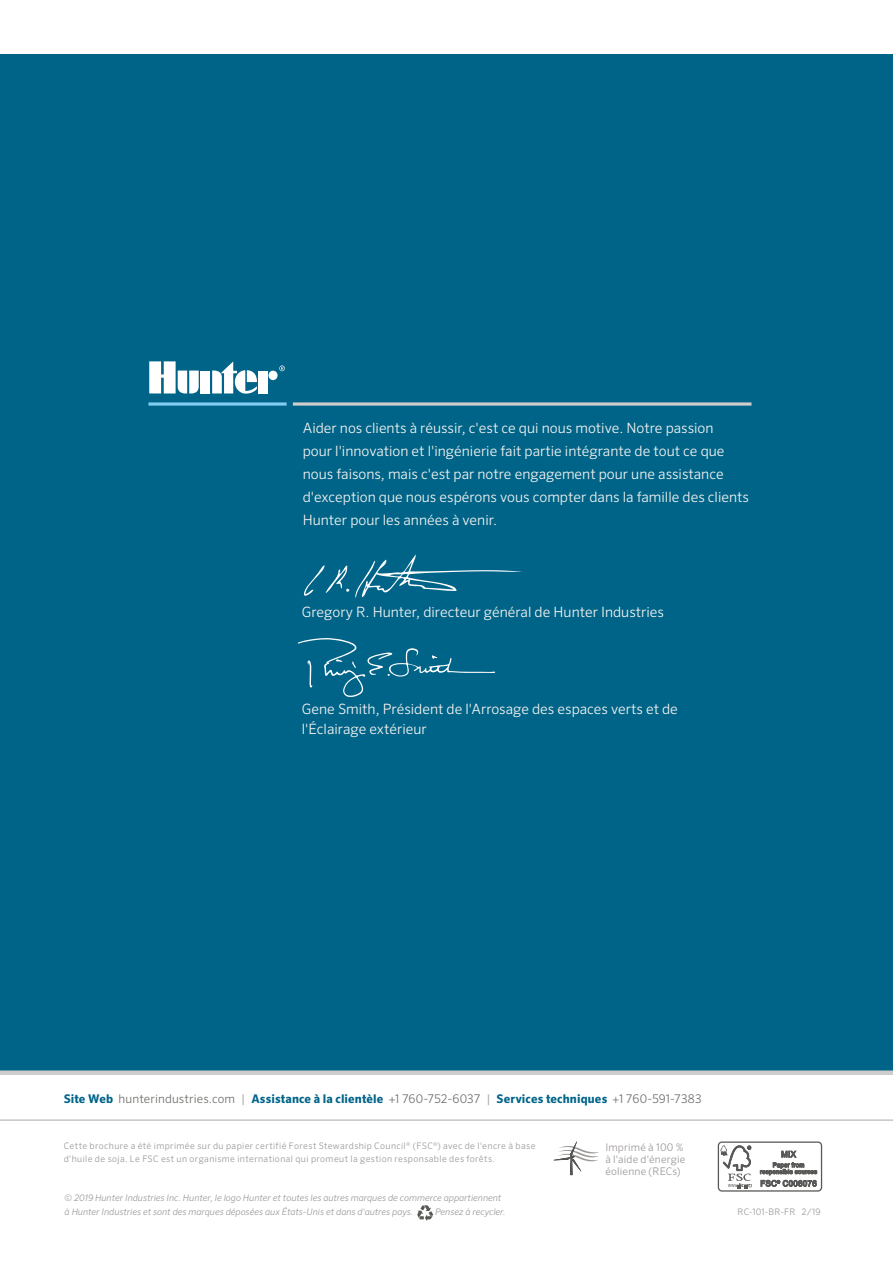
<style>
.page{position:relative;width:893px;height:1263px;background:#fff}
.page>*{position:absolute;margin:0;border:0;box-sizing:border-box;transform-origin:0 0}
.t1{font:300 14.25px/23px "Sero Pro";color:#f6f4f1}
.t2{font:300 12px "Sero Pro";letter-spacing:.01em;color:#716f6c}
.t3{font:300 10.5px/11.9px "Sero Pro";letter-spacing:.02em;color:#9c9896}
.t4{font:italic 300 9px/13.5px "Sero Pro";color:#9c9896}
.t5{font:300 9px/13px "Sero Pro";letter-spacing:.04em;color:#9c9896}
.t6{font:300 9px "Sero Pro";letter-spacing:.02em;color:#9c9896}
.s1{font-weight:700;color:#006488}
.s2{color:#9c9896}
</style>
<div class="page">
<hr style="left:0;top:1120px;width:893px;height:1px;background:#a7a9ac">
<div style="left:0;top:54px;width:893px;height:1017px;background:#006488"></div>
<svg style="left:293px;top:402px;width:458px;height:4px;background:#a4b7bd"></svg>
<svg style="left:148px;top:402px;width:139px;height:4px"></svg>
<svg style="left:279px;top:365px;width:6px;height:6px"></svg>
<div style="left:201px;top:371px;width:9px;height:22px;background:#fff"></div>
<div style="left:269px;top:371px;width:9px;height:9px;background:#fff;border-radius:50%"></div>
<div style="left:258px;top:371px;width:10px;height:22px;background:#fff"></div>
<svg style="left:212px;top:361px;width:45px;height:33px"></svg>
<svg style="left:149px;top:361px;width:50px;height:33px"></svg>
<svg style="left:355px;top:555px;width:167px;height:43px"></svg>
<svg style="left:304px;top:565px;width:45px;height:31px"></svg>
<div style="left:0;top:1070px;width:893px;height:5px;background:#cfcdcb"></div>
<svg style="left:554px;top:1141px;width:45px;height:34px"></svg>
<div style="left:718px;top:1141px;width:104px;height:50px;border:1px solid #585956;border-radius:4px"></div>
<svg style="left:720px;top:1145px;width:32px;height:44px"></svg>
<svg style="left:760px;top:1151px;width:57px;height:35px"></svg>
<svg style="left:298px;top:638px;width:198px;height:59px"></svg>
<svg style="left:417px;top:1205px;width:16px;height:16px"></svg>
<p class="t1" style="left:303px;top:416px;width:448px">Aider nos clients à réussir, c'est ce qui nous motive. Notre passion<br>pour l'innovation et l'ingénierie fait partie intégrante de tout ce que nous faisons, mais c'est par notre engagement pour une assistance d'exception que nous espérons vous compter dans la famille des clients Hunter pour les années à venir.</p>
<p class="t1" style="left:302px;top:600px;width:364px">Gregory R. Hunter, directeur général de Hunter Industries</p>
<p class="t1" style="left:302px;top:699px;width:378px;line-height:19.8px">Gene Smith, Président de l'Arrosage des espaces verts et de l'Éclairage extérieur</p>
<p class="t2" style="left:64px;top:1092px;width:639px"><span class="s1">Site Web</span> hunterindustries.com <span class="s2">|</span> <span class="s1">Assistance à la clientèle</span> +1 760-752-6037 <span class="s2">|</span> <span class="s1">Services techniques</span> +1 760-591-7383</p>
<p class="t5" style="left:64px;top:1139px;width:473px">Cette brochure a été imprimée sur du papier certifié Forest Stewardship Council<sup>®</sup> (FSC<sup>®</sup>) avec de l'encre à base d'huile de soja. Le FSC est un organisme international qui promeut la gestion responsable des forêts.</p>
<p class="t3" style="left:605px;top:1141px;width:82px">Imprimé à 100 % à l'aide d'énergie éolienne (RECs)</p>
<p class="t4" style="left:65px;top:1191px;width:438px">© 2019 Hunter Industries Inc. Hunter, le logo Hunter et toutes les autres marques de commerce appartiennent à Hunter Industries et sont des marques déposées aux États-Unis et dans d'autres pays.</p>
<p class="t4" style="left:435px;top:1205px;width:72px">Pensez à recycler.</p>
<p class="t6" style="left:737px;top:1206px;width:85px">RC-101-BR-FR 2/19</p>
</div>
